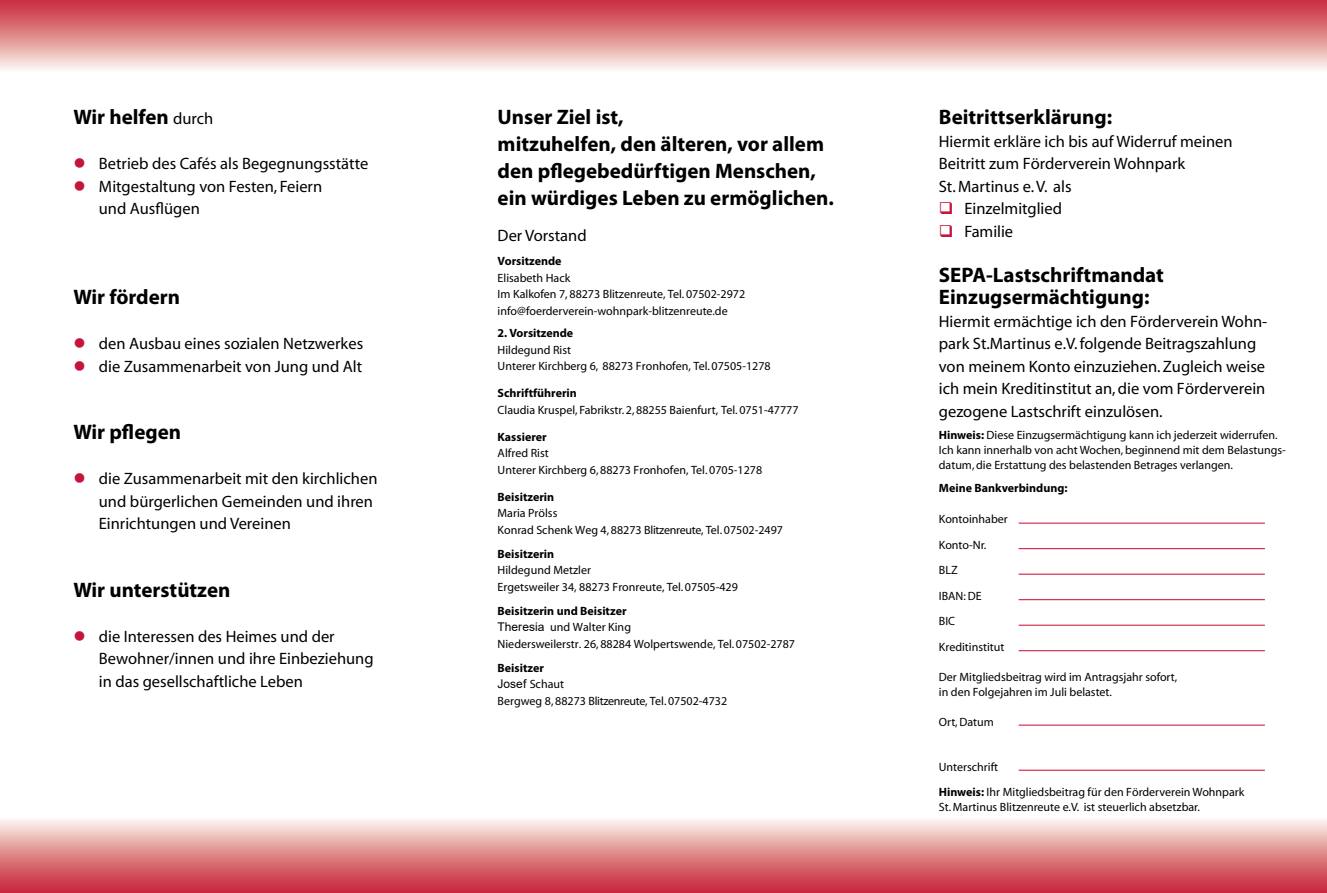
<style>
.page{position:relative;width:1327px;height:893px;background:#fff}
.page>*{position:absolute;margin:0;border:0;box-sizing:border-box;transform-origin:0 0}
.t1{font:700 21px/27px "Myriad Pro";color:#000}
.t2{font:16.5px/22.5px "Myriad";color:#000}
.t3{font:12px/16.5px "Myriad";color:#000}
.t4{font:700 12px "Myriad Pro";color:#000}
.s1{font-family:"Myriad";font-weight:400;font-size:16.5px}
.s2{color:#c6153c}
.s3{font-family:"Arial"}
.s4{font-family:"Myriad Pro";font-weight:700}
</style>
<div class="page">
<div style="left:0;top:0;width:1327px;height:72px;background:linear-gradient(to bottom,#c72634,#faf5ec)"></div>
<div style="left:0;top:816px;width:1327px;height:77px;background:linear-gradient(to bottom,#fcfbf1,#c41d2e)"></div>
<hr style="left:1018px;top:770px;width:247px;height:1px;background:#c6153c">
<hr style="left:1018px;top:523px;width:247px;height:1px;background:#c6153c">
<hr style="left:1018px;top:548px;width:247px;height:1px;background:#c6153c">
<hr style="left:1018px;top:574px;width:247px;height:1px;background:#c6153c">
<hr style="left:1018px;top:599px;width:247px;height:1px;background:#c6153c">
<hr style="left:1018px;top:625px;width:247px;height:1px;background:#c6153c">
<hr style="left:1018px;top:650px;width:247px;height:1px;background:#c6153c">
<hr style="left:1018px;top:725px;width:247px;height:1px;background:#c6153c">
<h1 class="t1" style="left:73px;top:103px;width:142px">Wir helfen <span class="s1">durch</span></h1>
<h2 class="t2" style="left:73px;top:153px;width:296px"><span class="s2">●</span> Betrieb des Cafés als Begegnungsstätte</h2>
<h2 class="t2" style="left:99px;top:176px;width:225px;text-indent:-26px"><span class="s2">●</span> Mitgestaltung von Festen, Feiern und Ausflügen</h2>
<h1 class="t1" style="left:73px;top:283px;width:108px">Wir fördern</h1>
<h2 class="t2" style="left:73px;top:333px;width:291px"><span class="s2">●</span> den Ausbau eines sozialen Netzwerkes</h2>
<h2 class="t2" style="left:73px;top:356px;width:290px"><span class="s2">●</span> die Zusammenarbeit von Jung und Alt</h2>
<h1 class="t1" style="left:73px;top:418px;width:109px">Wir pflegen</h1>
<h2 class="t2" style="left:99px;top:468px;width:280px;text-indent:-26px"><span class="s2">●</span> die Zusammenarbeit mit den kirchlichen und bürgerlichen Gemeinden und ihren<br>Einrichtungen und Vereinen</h2>
<h1 class="t1" style="left:73px;top:575px;width:159px">Wir unterstützen</h1>
<h2 class="t2" style="left:99px;top:626px;width:276px;text-indent:-26px"><span class="s2">●</span> die Interessen des Heimes und der<br>Bewohner/innen und ihre Einbeziehung in das gesellschaftliche Leben</h2>
<h1 class="t1" style="left:497px;top:103px;width:338px">Unser Ziel ist,<br>mitzuhelfen, den älteren, vor allem den pflegebedürftigen Menschen, ein würdiges Leben zu ermöglichen.</h1>
<h2 class="t2" style="left:497px;top:225px;width:91px">Der Vorstand</h2>
<p class="t4" style="left:497px;top:253px;width:65px">Vorsitzende</p>
<p class="t3" style="left:497px;top:270px;width:249px">Elisabeth Hack<br>Im Kalkofen 7, 88273 Blitzenreute, Tel. 07502-2972 info@foerderverein-wohnpark-blitzenreute.de</p>
<p class="t4" style="left:497px;top:325px;width:77px">2. Vorsitzende</p>
<p class="t3" style="left:497px;top:342px;width:275px">Hildegund Rist<br>Unterer Kirchberg 6, 88273 Fronhofen, Tel. 07505-1278</p>
<p class="t4" style="left:497px;top:385px;width:81px">Schriftführerin</p>
<p class="t3" style="left:497px;top:402px;width:302px">Claudia Kruspel, Fabrikstr. 2, 88255 Baienfurt, Tel. 0751-47777</p>
<p class="t4" style="left:497px;top:429px;width:51px">Kassierer</p>
<p class="t3" style="left:497px;top:445px;width:266px">Alfred Rist<br>Unterer Kirchberg 6, 88273 Fronhofen, Tel. 0705-1278</p>
<p class="t4" style="left:497px;top:489px;width:58px">Beisitzerin</p>
<p class="t3" style="left:497px;top:505px;width:287px">Maria Prölss<br>Konrad Schenk Weg 4, 88273 Blitzenreute, Tel. 07502-2497</p>
<p class="t4" style="left:497px;top:546px;width:58px">Beisitzerin</p>
<p class="t3" style="left:497px;top:562px;width:242px">Hildegund Metzler<br>Ergetsweiler 34, 88273 Fronreute, Tel. 07505-429</p>
<p class="t4" style="left:497px;top:603px;width:130px">Beisitzerin und Beisitzer</p>
<p class="t3" style="left:497px;top:619px;width:299px"><span class="s3">Theresia</span> und Walter King<br>Niedersweilerstr. 26, 88284 Wolpertswende, Tel. 07502-2787</p>
<p class="t4" style="left:497px;top:660px;width:48px">Beisitzer</p>
<p class="t3" style="left:497px;top:676px;width:231px"><span class="s3">Josef</span> Schaut<br>Bergweg 8, 88273 Blitzenreute, Tel. 07502-4732</p>
<h1 class="t1" style="left:939px;top:103px;width:175px">Beitrittserklärung:</h1>
<h2 class="t2" style="left:939px;top:131px;width:295px">Hiermit erkläre ich bis auf Widerruf meinen<br>Beitritt zum Förderverein Wohnpark<br>St. Martinus e.V. als</h2>
<h2 class="t2" style="left:939px;top:198px;width:125px"><span class="s2">❑</span> Einzelmitglied</h2>
<h2 class="t2" style="left:939px;top:221px;width:76px"><span class="s2">❑</span> Familie</h2>
<h1 class="t1" style="left:939px;top:263px;width:226px;line-height:22.5px">SEPA-Lastschriftmandat<br>Einzugsermächtigung:</h1>
<h2 class="t2" style="left:939px;top:311px;width:330px">Hiermit ermächtige ich den Förderverein Wohn&shy;park St.Martinus e.V. folgende Beitragszahlung von meinem Konto einzuziehen. Zugleich weise ich mein Kreditinstitut an, die vom Förderverein gezogene Lastschrift einzulösen.</h2>
<p class="t3" style="left:939px;top:428px;width:348px;line-height:15px"><span class="s4">Hinweis:</span> Diese Einzugsermächtigung kann ich jederzeit widerrufen.<br>Ich kann innerhalb von acht Wochen, beginnend mit dem Belastungs&shy;datum, die Erstattung des belastenden Betrages verlangen.</p>
<p class="t4" style="left:939px;top:480px;width:130px">Meine Bankverbindung:</p>
<p class="t3" style="left:939px;top:507px;width:70px;line-height:25.5px">Kontoinhaber<br>Konto-Nr.<br>BLZ<br>IBAN: DE<br>BIC<br>Kreditinstitut</p>
<p class="t3" style="left:939px;top:670px;width:240px;line-height:15px">Der Mitgliedsbeitrag wird im Antragsjahr sofort, in den Folgejahren im Juli belastet.</p>
<p class="t3" style="left:939px;top:714px;width:56px">Ort, Datum</p>
<p class="t3" style="left:939px;top:755px;width:307px;line-height:25.5px">Unterschrift<br><span class="s4">Hinweis:</span> Ihr Mitgliedsbeitrag für den Förderverein Wohnpark</p>
<p class="t3" style="left:939px;top:800px;width:263px">St. Martinus Blitzenreute e.V. ist steuerlich absetzbar.</p>
</div>
